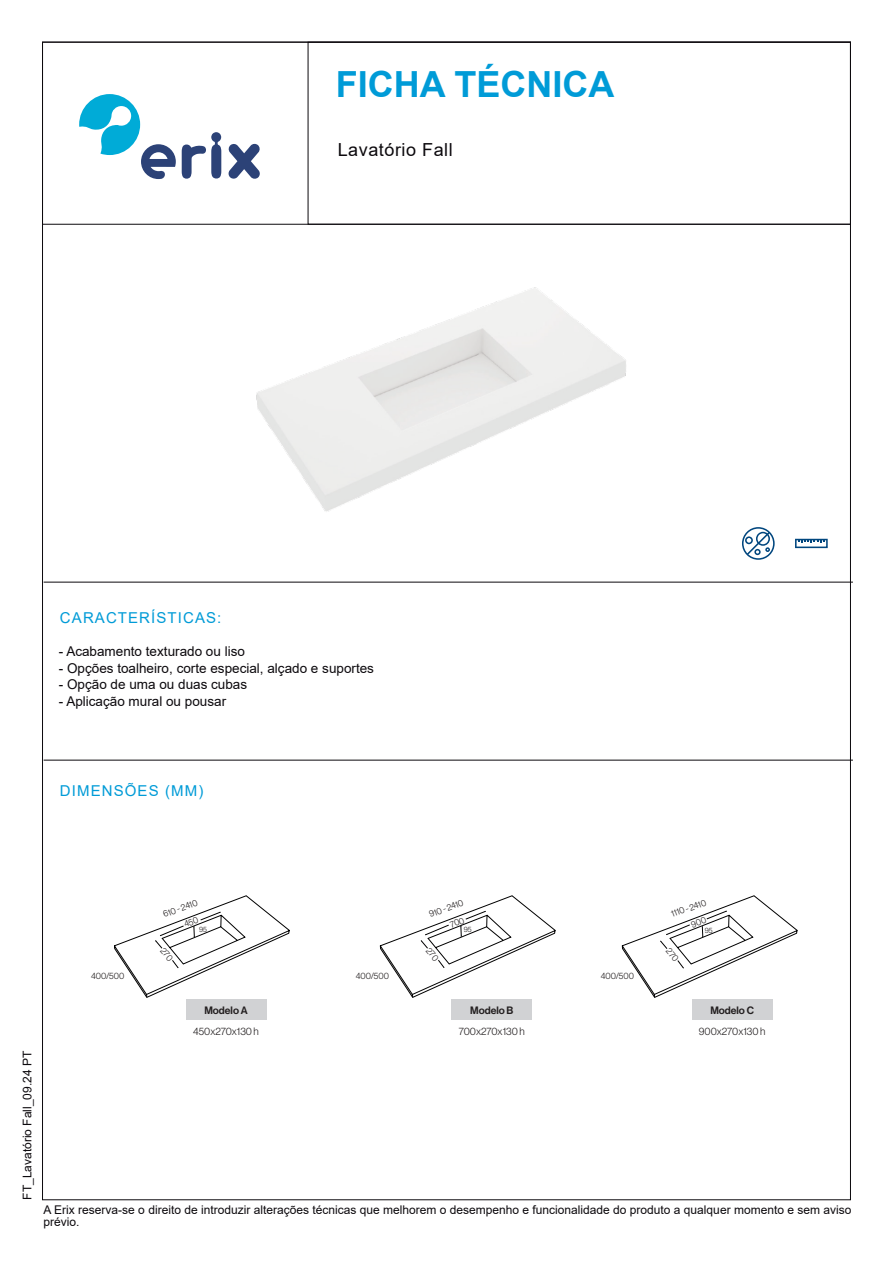
<style>
.page{position:relative;width:893px;height:1263px;background:#fff}
.page>*{position:absolute;margin:0;border:0;box-sizing:border-box;transform-origin:0 0}
.t1{font:700 36px "Arial";color:#009bd7}
.t2{font:18px "Arial";letter-spacing:.03em;color:#0c090d}
.t3{font:15px "Arial";letter-spacing:.075em;color:#009bd7}
.t4{font:13.5px "Arial";color:#0c090d}
.t5{font:12px/12px "Arial";color:#0c090d}
.t6{font:10.5px "N Haas Grotesk DS Pro 45 Lt";color:#231f20}
.t7{font:10.5px "N Haas Grotesk DS Pro 65 Md";color:#231f20}
.t8{font:9px/16.4px "N Haas Grotesk DS Pro 45 Lt";color:#231f20}
.t9{font:7.5px "N Haas Grotesk DS Pro 45 Lt";color:#231f20}
</style>
<div class="page">
<svg style="left:182px;top:132px;width:39px;height:47px"></svg>
<svg style="left:228px;top:143px;width:32px;height:36px"></svg>
<svg style="left:79px;top:94px;width:97px;height:85px"></svg>
<svg style="left:742px;top:527px;width:33px;height:33px"></svg>
<svg style="left:795px;top:539px;width:33px;height:9px"></svg>
<img style="left:256px;top:287px;width:370px;height:225px">
<div style="left:186px;top:1000px;width:80px;height:20px;background:#d1d2d4"></div>
<div style="left:451px;top:1000px;width:81px;height:20px;background:#d1d2d4"></div>
<div style="left:692px;top:1000px;width:80px;height:20px;background:#d1d2d4"></div>
<hr style="left:44px;top:582px;width:809px;height:1px;background:#0c090d">
<hr style="left:44px;top:760px;width:809px;height:1px;background:#0c090d">
<svg style="left:114px;top:895px;width:176px;height:103px"></svg>
<svg style="left:380px;top:895px;width:176px;height:103px"></svg>
<svg style="left:622px;top:895px;width:176px;height:103px"></svg>
<h1 class="t1" style="left:336px;top:59px;width:280px">FICHA TÉCNICA</h1>
<h2 class="t2" style="left:338px;top:137px;width:117px">Lavatório Fall</h2>
<p class="t3" style="left:60px;top:608px;width:163px">CARACTERÍSTICAS:</p>
<p class="t4" style="left:59px;top:642px;width:188px">- Acabamento texturado ou liso</p>
<p class="t4" style="left:59px;top:659px;width:317px">- Opções toalheiro, corte especial, alçado e suportes</p>
<p class="t4" style="left:59px;top:675px;width:190px">- Opção de uma ou duas cubas</p>
<p class="t4" style="left:59px;top:692px;width:169px">- Aplicação mural ou pousar</p>
<p class="t3" style="left:60px;top:780px;width:145px">DIMENSÕES (MM)</p>
<p class="t8" style="left:176px;top:901px;width:21px;text-indent:-16px;rotate:-20deg">610 - 2410<br>450</p>
<p class="t9" style="left:199px;top:925px;width:9px">95</p>
<p class="t8" style="left:442px;top:901px;width:21px;line-height:17px;text-indent:-16px;rotate:-20deg">910 - 2410<br>700</p>
<p class="t9" style="left:464px;top:925px;width:9px">95</p>
<p class="t8" style="left:683px;top:901px;width:23px;text-indent:-15px;rotate:-20deg">1110 - 2410<br>900</p>
<p class="t9" style="left:705px;top:926px;width:9px">95</p>
<p class="t8" style="left:91px;top:968px;width:35px">400/500</p>
<p class="t8" style="left:356px;top:968px;width:35px">400/500</p>
<p class="t8" style="left:601px;top:968px;width:35px">400/500</p>
<p class="t5" style="left:21px;top:1200px;width:150px;rotate:-90deg">FT_Lavatório Fall_09.24 PT</p>
<p class="t7" style="left:204px;top:1004px;width:45px">Modelo A</p>
<p class="t6" style="left:193px;top:1025px;width:67px">450x270x130 h</p>
<p class="t7" style="left:470px;top:1004px;width:45px">Modelo B</p>
<p class="t6" style="left:459px;top:1025px;width:67px">700x270x130 h</p>
<p class="t7" style="left:710px;top:1004px;width:45px">Modelo C</p>
<p class="t6" style="left:699px;top:1025px;width:68px">900x270x130 h</p>
<p class="t5" style="left:44px;top:1203px;width:809px">A Erix reserva-se o direito de introduzir alterações técnicas que melhorem o desempenho e funcionalidade do produto a qualquer momento e sem aviso prévio.</p>
</div>
